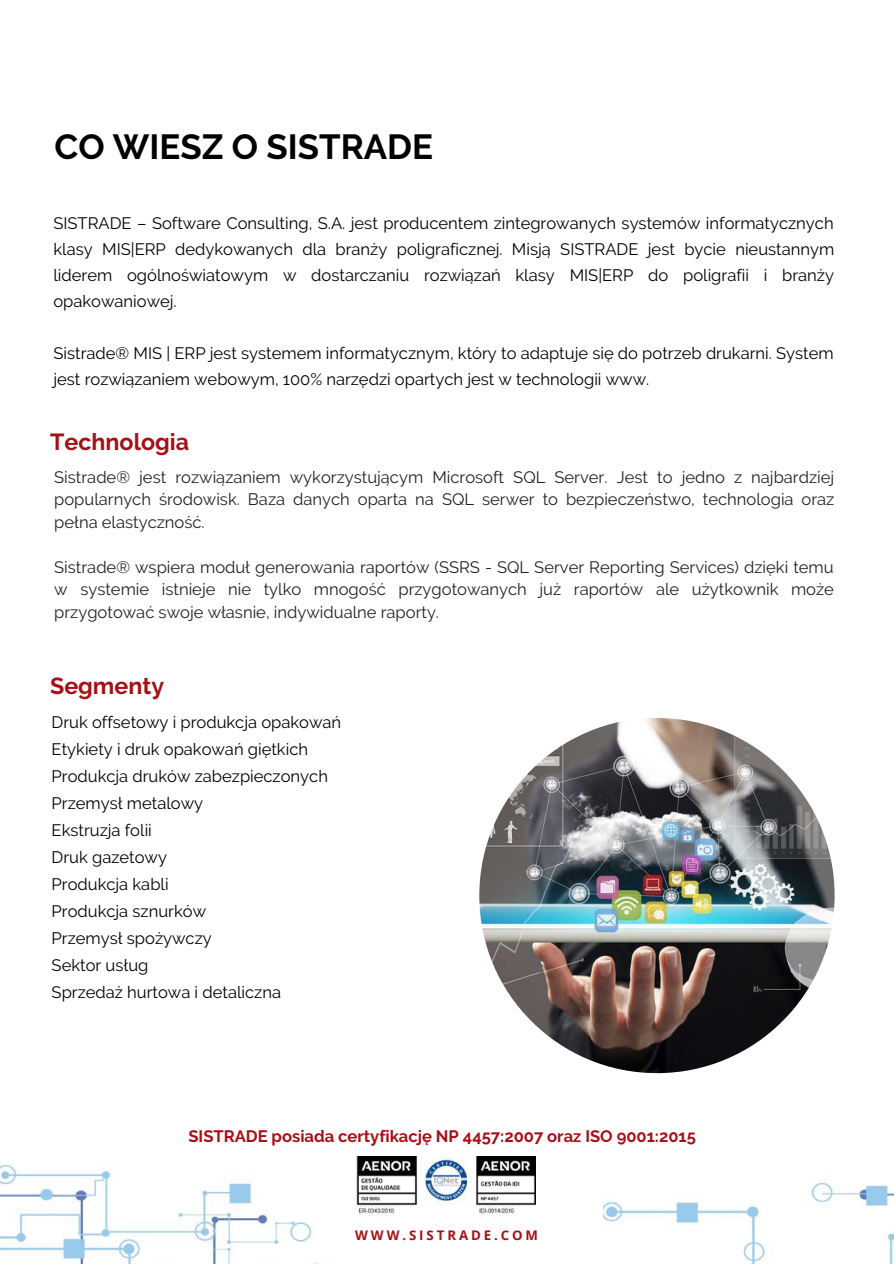
<style>
.page{position:relative;width:894px;height:1264px;background:#fff}
.page>*{position:absolute;margin:0;border:0;box-sizing:border-box;transform-origin:0 0}
.t1{font:700 34.8px "Raleway";color:#000}
.t2{font:700 23.25px "Raleway";color:#a60f16}
.t3{font:16.5px/27px "Raleway";color:#000}
.t4{font:16.5px/22.5px "Raleway";color:#222;text-align:justify}
.t5{font:700 16.5px "Raleway";color:#a60f16}
.t6{font:700 13.2px "Open Sans";letter-spacing:.22em;color:#a60f16}
</style>
<div class="page">
<img style="left:0;top:1165px;width:322px;height:98px">
<img style="left:603px;top:1182px;width:290px;height:81px">
<img style="left:479px;top:718px;width:355px;height:355px;border-radius:50%">
<img style="left:356px;top:1156px;width:179px;height:60px">
<h1 class="t1" style="left:54px;top:126px;width:380px">CO WIESZ O SISTRADE</h1>
<p class="t3" style="left:53px;top:210px;width:782px;line-height:26px;text-align:justify">SISTRADE – Software Consulting, S.A. jest producentem zintegrowanych systemów informatycznych klasy MIS|ERP dedykowanych dla branży poligraficznej. Misją SISTRADE jest bycie nieustannym liderem ogólnoświatowym w dostarczaniu rozwiązań klasy MIS|ERP do poligrafii i branży opakowaniowej.</p>
<p class="t3" style="left:53px;top:340px;width:781px;line-height:26px">Sistrade® MIS | ERP jest systemem informatycznym, który to adaptuje się do potrzeb drukarni. System jest rozwiązaniem webowym, 100% narzędzi opartych jest w technologii www.</p>
<h2 class="t2" style="left:50px;top:428px;width:140px">Technologia</h2>
<p class="t4" style="left:54px;top:465px;width:781px">Sistrade® jest rozwiązaniem wykorzystującym Microsoft SQL Server. Jest to jedno z najbardziej popularnych środowisk. Baza danych oparta na SQL serwer to bezpieczeństwo, technologia oraz pełna elastyczność.</p>
<p class="t4" style="left:54px;top:555px;width:781px">Sistrade® wspiera moduł generowania raportów (SSRS - SQL Server Reporting Services) dzięki temu w systemie istnieje nie tylko mnogość przygotowanych już raportów ale użytkownik może przygotować swoje własnie, indywidualne raporty.</p>
<h2 class="t2" style="left:50px;top:672px;width:115px">Segmenty</h2>
<p class="t3" style="left:52px;top:708px;width:291px">Druk offsetowy i produkcja opakowań<br>Etykiety i druk opakowań giętkich<br>Produkcja druków zabezpieczonych<br>Przemysł metalowy<br>Ekstruzja folii<br>Druk gazetowy<br>Produkcja kabli<br>Produkcja sznurków<br>Przemysł spożywczy<br>Sektor usług<br>Sprzedaż hurtowa i detaliczna</p>
<p class="t5" style="left:188px;top:1126px;width:508px">SISTRADE posiada certyfikację NP 4457:2007 oraz ISO 9001:2015</p>
<p class="t6" style="left:355px;top:1225px;width:184px">WWW.SISTRADE.COM</p>
</div>
